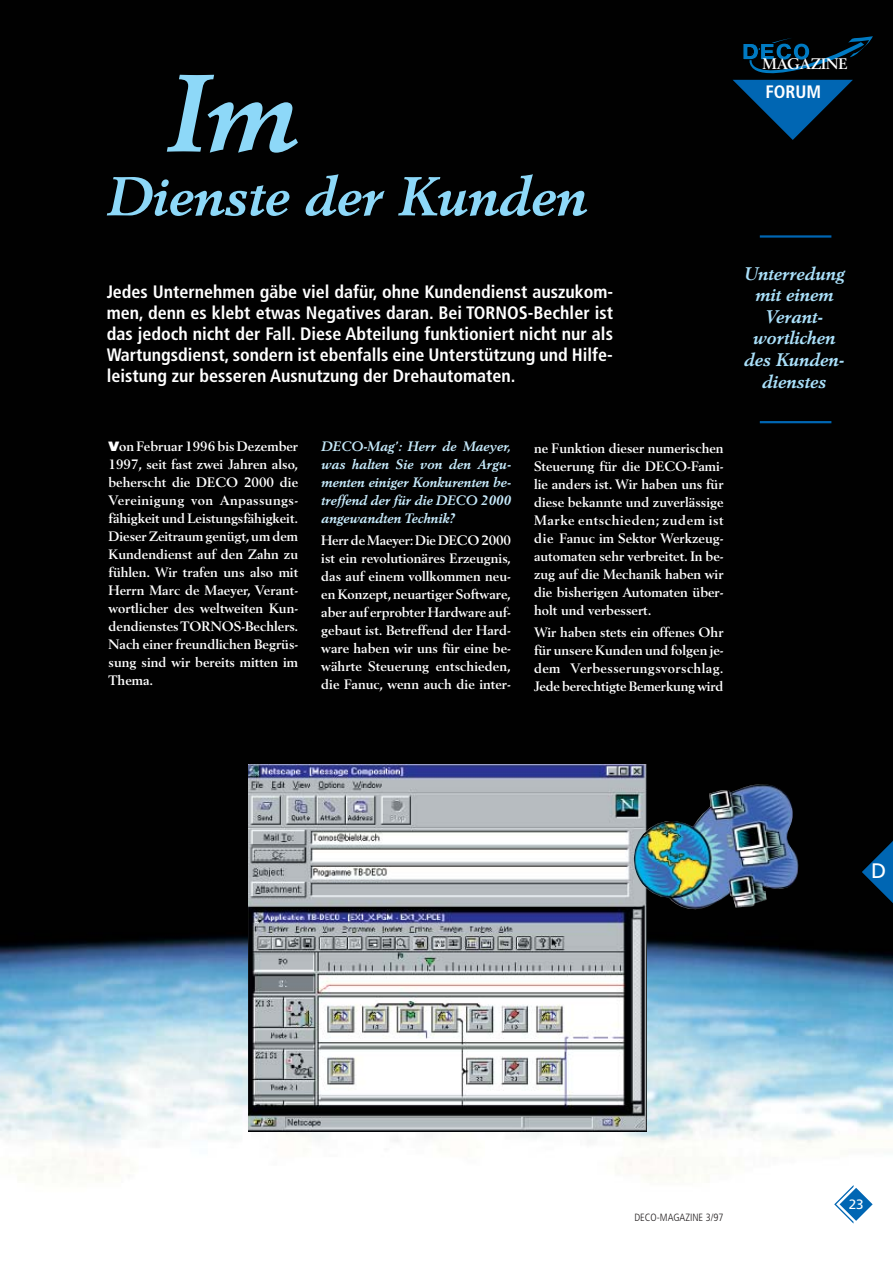
<style>
.page{position:relative;width:893px;height:1262px;background:#fff}
.page>*{position:absolute;margin:0;border:0;box-sizing:border-box;transform-origin:0 0}
.t1{font:italic 700 108px "Berling";color:#8dd8f8}
.t2{font:italic 700 54px "Berling";color:#8dd8f8}
.t3{font:21px "Frutiger";color:#fff}
.t4{font:700 condensed 18px/21px "Frutiger";color:#fff;text-align:justify}
.t5{font:italic 700 18px/21.6px "Berling";color:#aae0fa;text-align:center}
.t6{font:700 15.15px "Berling";color:#fff}
.t7{font:700 13.5px/18px "Berling";color:#fff;text-align:justify}
.t8{font:italic 700 13.5px/18px "Berling";color:#c6eafb;text-align:justify}
.t9{font:13.5px "Frutiger";color:#fff}
.t10{font:300 condensed 10.5px "Frutiger";color:#231f20}
.s1{font-family:"Frutiger";font-weight:900}
</style>
<div class="page">
<img style="left:0;top:0;width:892px;height:1224px">
<svg style="left:834px;top:1185px;width:38px;height:38px"></svg>
<svg style="left:732px;top:36px;width:140px;height:104px"></svg>
<img style="left:248px;top:765px;width:398px;height:366px">
<hr style="left:759px;top:235px;width:72px;height:3px;background:#0066b3">
<hr style="left:759px;top:421px;width:72px;height:2px;background:#0066b3">
<img style="left:633px;top:784px;width:165px;height:125px">
<svg style="left:861px;top:823px;width:31px;height:98px"></svg>
<h1 class="t1" style="left:167px;top:69px;width:129px">Im</h1>
<h2 class="t2" style="left:107px;top:174px;width:481px">Dienste der Kunden</h2>
<p class="t4" style="left:107px;top:283px;width:508px">Jedes Unternehmen gäbe viel dafür, ohne Kundendienst auszukom&shy;men, denn es klebt etwas Negatives daran. Bei TORNOS-Bechler ist das jedoch nicht der Fall. Diese Abteilung funktioniert nicht nur als Wartungsdienst, sondern ist ebenfalls eine Unterstützung und Hilfe&shy;leistung zur besseren Ausnutzung der Drehautomaten.</p>
<p class="t6" style="left:762px;top:57px;width:87px">MAGAZINE</p>
<h3 class="t4" style="left:765px;top:82px;width:57px">FORUM</h3>
<h3 class="t5" style="left:743px;top:264px;width:102px">Unterredung mit einem<br>Verant&shy;wortlichen des Kunden&shy;dienstes</h3>
<p class="t7" style="left:109px;top:438px;width:191px"><span class="s1">V</span>on Februar 1996 bis Dezember 1997, seit fast zwei Jahren also, beherscht die DECO 2000 die Vereinigung von Anpassungs&shy;fähigkeit und Leistungsfähigkeit.<br>Dieser Zeitraum genügt,um dem Kundendienst auf den Zahn zu fühlen. Wir trafen uns also mit Herrn Marc de Maeyer, Verant&shy;wortlicher des weltweiten Kun&shy;dendienstes TORNOS-Bechlers.<br>Nach einer freundlichen Begrüs&shy;sung sind wir bereits mitten im Thema.</p>
<p class="t8" style="left:321px;top:438px;width:191px">DECO-Mag’: Herr de Maeyer, was halten Sie von den Argu&shy;menten einiger Konkurenten be&shy;treffend der für die DECO 2000 angewandten Technik?</p>
<p class="t7" style="left:321px;top:532px;width:191px">Herr de Maeyer:Die DECO 2000 ist ein revolutionäres Erzeugnis, das auf einem vollkommen neu&shy;en Konzept,neuartiger Software, aber auf erprobter Hardware auf&shy;gebaut ist. Betreffend der Hard&shy;ware haben wir uns für eine be&shy;währte Steuerung entschieden, die Fanuc, wenn auch die inter-</p>
<p class="t7" style="left:534px;top:440px;width:191px">ne Funktion dieser numerischen Steuerung für die DECO-Fami&shy;lie anders ist. Wir haben uns für diese bekannte und zuverlässige Marke entschieden; zudem ist die Fanuc im Sektor Werkzeug&shy;automaten sehr verbreitet. In be&shy;zug auf die Mechanik haben wir die bisherigen Automaten über&shy;holt und verbessert.</p>
<p class="t7" style="left:534px;top:624px;width:191px">Wir haben stets ein offenes Ohr für unsere Kunden und folgen je&shy;dem Verbesserungsvorschlag.<br>Jede berechtigte Bemerkung wird</p>
<h3 class="t3" style="left:871px;top:862px;width:17px">D</h3>
<p class="t10" style="left:634px;top:1212px;width:91px">DECO-MAGAZINE 3/97</p>
<p class="t9" style="left:848px;top:1198px;width:17px">23</p>
</div>
